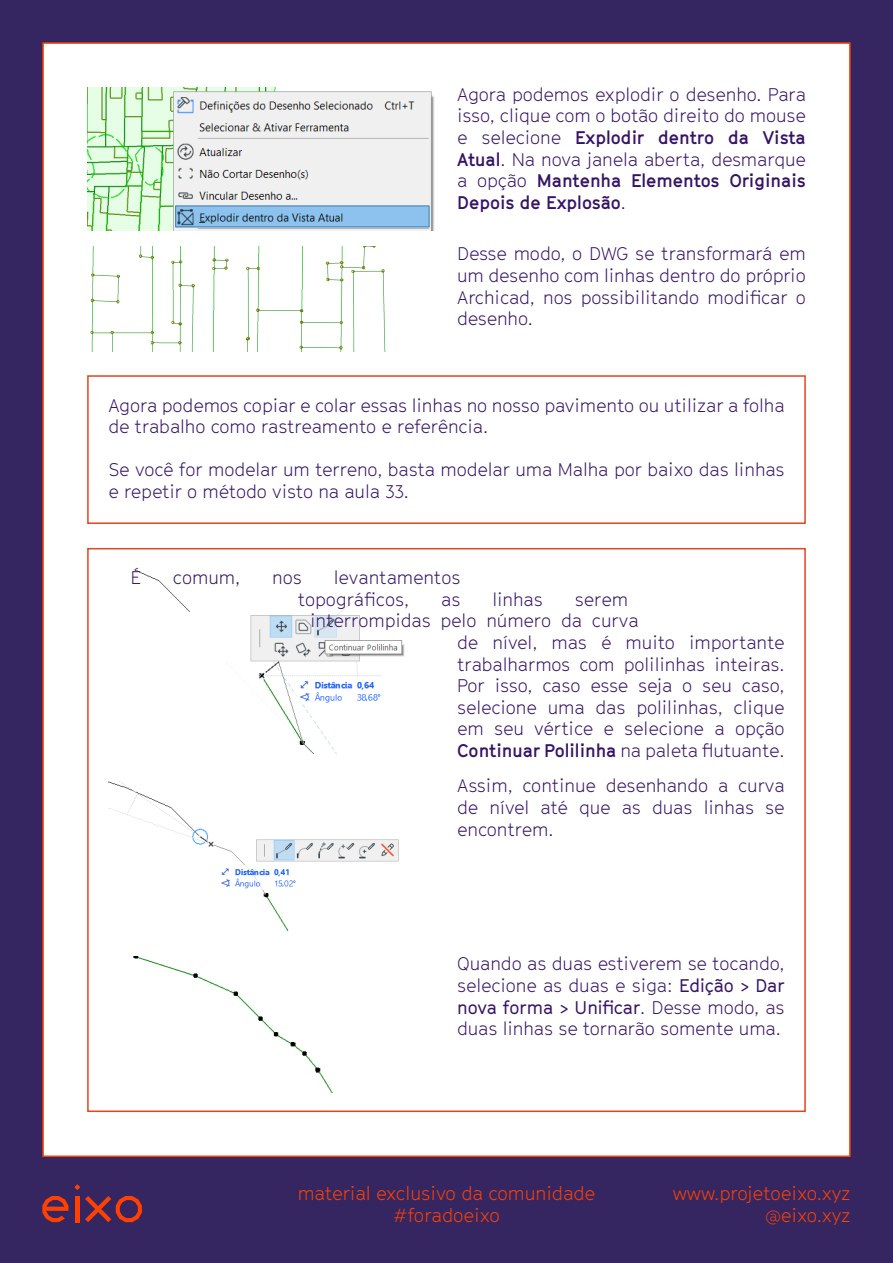
<style>
.page{position:relative;width:893px;height:1263px;background:#fff}
.page>*{position:absolute;margin:0;border:0;box-sizing:border-box;transform-origin:0 0}
.t1{font:300 18.6px/22.4px "GT Cinetype";color:#ff4000;text-align:right}
.t2{font:300 18px/21.6px "GT Cinetype";color:#361366;text-align:justify}
.t3{font:700 18px "GT Cinetype";color:#361366}
.s1{font-weight:700}
.s2{font-weight:300}
.s3{font-weight:400}
</style>
<div class="page">
<div style="left:0;top:0;width:42px;height:1263px;background:#352662"></div>
<div style="left:851px;top:0;width:42px;height:1263px;background:#352662"></div>
<div style="left:31px;top:0;width:862px;height:42px;background:#352662"></div>
<div style="left:31px;top:1157px;width:862px;height:106px;background:#352662"></div>
<div style="left:87px;top:375px;width:719px;height:149px;border:2px solid #e4451e"></div>
<img style="left:90px;top:247px;width:296px;height:104px">
<img style="left:87px;top:87px;width:347px;height:143px">
<img style="left:108px;top:781px;width:291px;height:150px">
<img style="left:134px;top:570px;width:271px;height:183px">
<img style="left:133px;top:957px;width:200px;height:136px">
<svg style="left:42px;top:1196px;width:26px;height:26px"></svg>
<svg style="left:74px;top:1184px;width:6px;height:6px"></svg>
<hr style="left:75px;top:1196px;width:4px;height:26px;background:#ff4000">
<svg style="left:85px;top:1196px;width:57px;height:26px"></svg>
<p class="t2" style="left:457px;top:83px;width:350px">Agora podemos explodir o desenho. Para isso, clique com o botão direito do mouse e selecione <span class="s1">Explodir dentro da Vista Atual</span>. Na nova janela aberta, desmarque a opção <span class="s1">Mantenha Elementos Originais Depois de Explosão</span>.</p>
<p class="t2" style="left:457px;top:243px;width:350px">Desse modo, o DWG se transformará em um desenho com linhas dentro do próprio Archicad, nos possibilitando modifcar o desenho.</p>
<p class="t2" style="left:108px;top:394px;width:678px">Agora podemos copiar e colar essas linhas no nosso pavimento ou utilizar a folha de trabalho como rastreamento e referência.</p>
<p class="t2" style="left:108px;top:459px;width:678px">Se você for modelar um terreno, basta modelar uma Malha por baixo das linhas e repetir o método visto na aula 33.</p>
<p class="t2" style="left:130px;top:567px;width:12px">É</p>
<p class="t2" style="left:173px;top:567px;width:69px">comum,</p>
<p class="t2" style="left:272px;top:567px;width:31px">nos</p>
<p class="t2" style="left:298px;top:567px;width:164px;text-indent:36px">levantamentos topográfcos,</p>
<p class="t2" style="left:441px;top:588px;width:21px">as</p>
<p class="t2" style="left:492px;top:588px;width:52px">linhas</p>
<p class="t2" style="left:575px;top:588px;width:55px">serem</p>
<p class="t2" style="left:310px;top:610px;width:330px">interrompidas pelo número da curva</p>
<p class="t2" style="left:457px;top:632px;width:329px">de nível, mas é muito importante</p>
<p class="t2" style="left:457px;top:653px;width:329px">trabalharmos com polilinhas inteiras.</p>
<p class="t2" style="left:457px;top:675px;width:329px">Por isso, caso esse seja o seu caso,</p>
<p class="t2" style="left:457px;top:696px;width:329px">selecione uma das polilinhas, clique</p>
<p class="t2" style="left:457px;top:718px;width:329px">em seu vértice e selecione a opção</p>
<p class="t3" style="left:457px;top:740px;width:329px">Continuar Polilinha <span class="s2">na paleta futuante.</span></p>
<p class="t2" style="left:457px;top:775px;width:329px">Assim, continue desenhando a curva de nível até que as duas linhas se encontrem.</p>
<p class="t2" style="left:457px;top:953px;width:329px">Quando as duas estiverem se tocando, selecione as duas e siga: <span class="s3">Edição &gt; Dar nova forma &gt; Unifcar</span>. Desse modo, as duas linhas se tornarão somente uma.</p>
<p class="t1" style="left:298px;top:1182px;width:299px;text-align:center">material exclusivo da comunidade #foradoeixo</p>
<p class="t1" style="left:673px;top:1182px;width:179px">www.projetoeixo.xyz @eixo.xyz</p>
</div>
